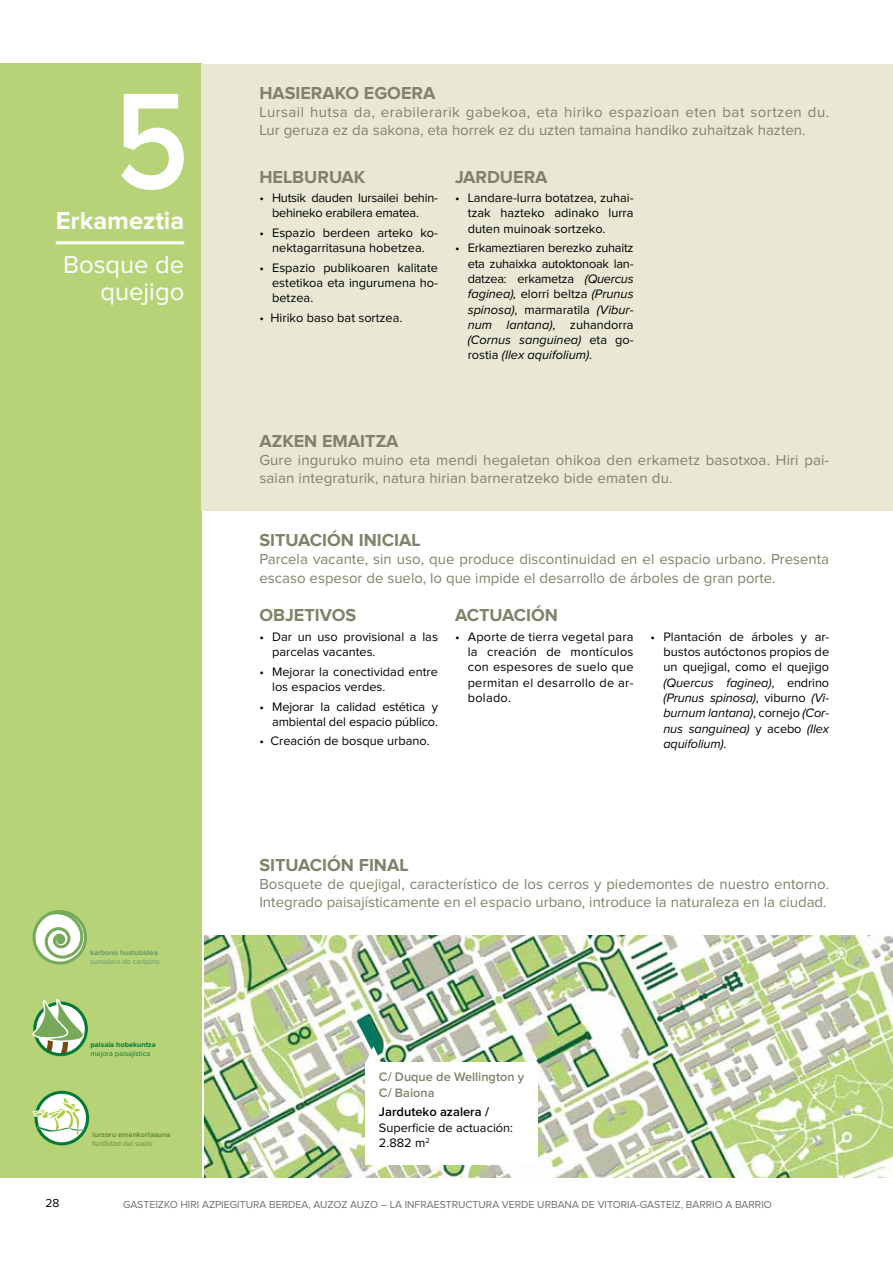
<style>
.page{position:relative;width:893px;height:1263px;background:#fff}
.page>*{position:absolute;margin:0;border:0;box-sizing:border-box;transform-origin:0 0}
.t1{font:600 141.45px "Proxima Nova";color:#fff;scale:.88 1}
.t2{font:25.5px/27px "Proxima Nova";color:#fff;text-align:right}
.t3{font:700 25.5px "Proxima Nova";color:#fff}
.t4{font:700 18px "Proxima Nova";color:#80826a}
.t5{font:15px/18px "Proxima Nova";color:#80826a}
.t6{font:15px/18px "Proxima Nova";letter-spacing:.025em;color:#80826a}
.t7{font:600 12.9px "Proxima Nova";color:#000}
.t8{font:12.75px/15.3px "Proxima Nova";color:#000;text-align:justify}
.t9{font:12.75px/15.3px "Proxima Nova";letter-spacing:-.02em;color:#000;text-align:center}
.t10{font:600 12.75px/15.3px "Proxima Nova";color:#80826a}
.t11{font:12px "Proxima Nova";color:#000}
.t12{font:10.5px "Proxima Nova";color:#706f6f}
.t13{font:700 7.35px "Proxima Nova";color:#638e31}
.t14{font:7.35px "Proxima Nova";color:#638e31}
.t15{font:7.35px "Proxima Nova";color:#027a36}
.t16{font:700 7.35px "Proxima Nova";color:#027a36}
.t17{font:700 7.35px "Proxima Nova";color:#659a66}
.t18{font:7.35px "Proxima Nova";color:#659a66}
.s1{font-style:italic}
</style>
<div class="page">
<img style="left:204px;top:935px;width:689px;height:243px">
<div style="left:0;top:64px;width:201px;height:1114px;background:#b6d378"></div>
<div style="left:201px;top:64px;width:692px;height:446px;background:#e8e8d5"></div>
<hr style="left:56px;top:241px;width:128px;height:3px;background:#fff">
<svg style="left:32px;top:1091px;width:57px;height:54px"></svg>
<svg style="left:32px;top:999px;width:56px;height:57px"></svg>
<svg style="left:33px;top:910px;width:54px;height:54px"></svg>
<div style="left:366px;top:1062px;width:172px;height:103px;background:#fff"></div>
<svg style="left:357px;top:1015px;width:25px;height:47px"></svg>
<h1 class="t1" style="left:114px;top:77px;width:86px">5</h1>
<h2 class="t3" style="left:56px;top:208px;width:130px">Erkameztia</h2>
<h2 class="t2" style="left:63px;top:252px;width:123px">Bosque de quejigo</h2>
<p class="t17" style="left:90px;top:949px;width:69px">karbono hustubidea</p>
<p class="t18" style="left:90px;top:958px;width:71px">sumidero de carbono</p>
<p class="t16" style="left:91px;top:1041px;width:67px">paisaia hobekuntza</p>
<p class="t15" style="left:91px;top:1050px;width:61px">mejora paisajística</p>
<p class="t13" style="left:93px;top:1131px;width:79px">lurzoru emankortasuna</p>
<p class="t14" style="left:93px;top:1140px;width:62px">fertilidad del suelo</p>
<h3 class="t4" style="left:259px;top:85px;width:178px">HASIERAKO EGOERA</h3>
<p class="t6" style="left:259px;top:104px;width:571px">Lursail hutsa da, erabilerarik gabekoa, eta hiriko espazioan eten bat sortzen du.<br>Lur geruza ez da sakona, eta horrek ez du uzten tamaina handiko zuhaitzak hazten.</p>
<h3 class="t4" style="left:259px;top:168px;width:108px">HELBURUAK</h3>
<p class="t9" style="left:259px;top:191px;width:180px">• Hutsik dauden lursailei behin&shy;behineko erabilera ematea.</p>
<p class="t8" style="left:259px;top:226px;width:180px;text-align:center">• Espazio berdeen arteko ko&shy;nektagarritasuna hobetzea.</p>
<p class="t8" style="left:272px;top:260px;width:167px;text-indent:-13px">• Espazio publikoaren kalitate estetikoa eta ingurumena ho&shy;betzea.</p>
<p class="t8" style="left:259px;top:311px;width:145px">• Hiriko baso bat sortzea.</p>
<h3 class="t4" style="left:455px;top:168px;width:94px">JARDUERA</h3>
<p class="t8" style="left:468px;top:191px;width:167px;text-indent:-13px">• Landare-lurra botatzea, zuhai&shy;tzak hazteko adinako lurra duten muinoak sortzeko.</p>
<p class="t8" style="left:468px;top:241px;width:167px;text-indent:-13px">• Erkameztiaren berezko zuhaitz eta zuhaixka autoktonoak lan&shy;datzea: erkametza <span class="s1">(Quercus faginea),</span> elorri beltza <span class="s1">(Prunus spinosa)</span>, marmaratila <span class="s1">(Vibur&shy;num lantana)</span>, zuhandorra <span class="s1">(Cornus sanguinea)</span> eta go&shy;rostia <span class="s1">(Ilex aquifolium)</span>.</p>
<h3 class="t4" style="left:259px;top:433px;width:141px">AZKEN EMAITZA</h3>
<p class="t5" style="left:259px;top:452px;width:571px">Gure inguruko muino eta mendi hegaletan ohikoa den erkametz basotxoa. Hiri pai&shy;saian integraturik, natura hirian barneratzeko bide ematen du.</p>
<h3 class="t4" style="left:259px;top:532px;width:163px">SITUACIÓN INICIAL</h3>
<p class="t5" style="left:259px;top:551px;width:571px">Parcela vacante, sin uso, que produce discontinuidad en el espacio urbano. Presenta escaso espesor de suelo, lo que impide el desarrollo de árboles de gran porte.</p>
<h3 class="t4" style="left:259px;top:607px;width:98px">OBJETIVOS</h3>
<p class="t8" style="left:272px;top:629px;width:167px;text-indent:-13px">• Dar un uso provisional a las parcelas vacantes.</p>
<p class="t8" style="left:272px;top:664px;width:167px;text-indent:-13px">• Mejorar la conectividad entre los espacios verdes.</p>
<p class="t8" style="left:259px;top:699px;width:180px;text-align:right">• Mejorar la calidad estética y ambiental del espacio público.</p>
<p class="t8" style="left:259px;top:734px;width:172px">• Creación de bosque urbano.</p>
<h3 class="t4" style="left:455px;top:607px;width:105px">ACTUACIÓN</h3>
<p class="t8" style="left:468px;top:629px;width:167px;text-indent:-13px">• Aporte de tierra vegetal para la creación de montículos con espesores de suelo que permitan el desarrollo de ar&shy;bolado.</p>
<p class="t8" style="left:663px;top:629px;width:167px;text-indent:-13px">• Plantación de árboles y ar&shy;bustos autóctonos propios de un quejigal, como el quejigo <span class="s1">(Quercus faginea)</span>, endrino <span class="s1">(Prunus spinosa)</span>, viburno <span class="s1">(Vi&shy;burnum lantana)</span>, cornejo <span class="s1">(Cor&shy;nus sanguinea)</span> y acebo <span class="s1">(Ilex aquifolium)</span>.</p>
<h3 class="t4" style="left:259px;top:857px;width:151px">SITUACIÓN FINAL</h3>
<p class="t5" style="left:259px;top:876px;width:571px">Bosquete de quejigal, característico de los cerros y piedemontes de nuestro entorno.<br>Integrado paisajísticamente en el espacio urbano, introduce la naturaleza en la ciudad.</p>
<p class="t10" style="left:379px;top:1070px;width:147px">C/ Duque de Wellington y<br>C/ Baiona</p>
<p class="t7" style="left:379px;top:1106px;width:112px">Jarduteko azalera /</p>
<p class="t8" style="left:379px;top:1120px;width:136px">Superficie de actuación:<br>2.882 m<sup>2</sup></p>
<p class="t11" style="left:45px;top:1198px;width:16px">28</p>
<p class="t12" style="left:123px;top:1199px;width:650px">GASTEIZKO HIRI AZPIEGITURA BERDEA, AUZOZ AUZO – LA INFRAESTRUCTURA VERDE URBANA DE VITORIA-GASTEIZ, BARRIO A BARRIO</p>
</div>
